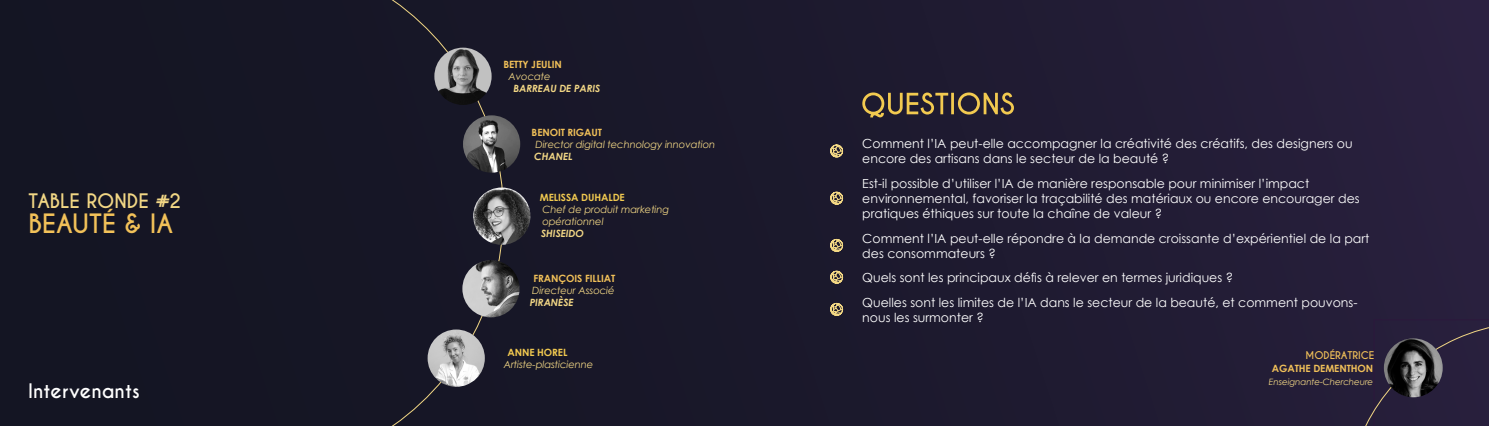
<style>
.page{position:relative;width:1489px;height:426px;background:#fff}
.page>*{position:absolute;margin:0;border:0;box-sizing:border-box;transform-origin:0 0}
.t1{font:700 25px "Caviar Dreams";color:#f2c159}
.t2{font:700 18.75px "Caviar Dreams";color:#f2d785}
.t3{font:700 18.75px "Caviar Dreams";color:#fff}
.t4{font:12.5px/15px "Century Gothic";color:#fff}
.t5{font:italic 10px/12px "Century Gothic";letter-spacing:-.01em;color:#f2d785}
.t6{font:700 10px "Century Gothic";letter-spacing:-.01em;color:#f2c159}
.t7{font:italic 700 10px "Century Gothic";letter-spacing:-.01em;color:#f2d785}
.t8{font:700 10px "Century Gothic";letter-spacing:-.01em;color:#f2ca50}
.t9{font:700 10px "Caviar Dreams";color:#f2c159}
.t10{font:italic 8.75px "Century Gothic";letter-spacing:-.01em;color:#f2d785}
</style>
<div class="page">
<div style="left:0;top:0;width:1488px;height:425px;background:linear-gradient(to right,#11141f,#271f3b)"></div>
<div style="left:362px;top:0;width:142px;height:425px;background:#171626"></div>
<img style="left:473px;top:187px;width:57px;height:57px;border-radius:29px">
<img style="left:434px;top:48px;width:57px;height:57px;border-radius:29px">
<img style="left:463px;top:115px;width:57px;height:57px;border-radius:29px">
<img style="left:462px;top:260px;width:57px;height:57px;border-radius:29px">
<img style="left:427px;top:329px;width:58px;height:57px;border-radius:29px">
<svg style="left:830px;top:142px;width:12px;height:15px"></svg>
<svg style="left:830px;top:189px;width:12px;height:15px"></svg>
<svg style="left:830px;top:236px;width:12px;height:15px"></svg>
<svg style="left:830px;top:268px;width:12px;height:15px"></svg>
<svg style="left:830px;top:300px;width:12px;height:15px"></svg>
<svg style="left:862px;top:92px;width:151px;height:25px;background:#605139"></svg>
<div style="left:1345px;top:309px;width:143px;height:116px;background:#271f3b"></div>
<img style="left:1383px;top:338px;width:59px;height:59px;border-radius:29px">
<h2 class="t2" style="left:28px;top:189px;width:154px">TABLE RONDE #2</h2>
<h1 class="t1" style="left:28px;top:208px;width:146px">BEAUTÉ &amp; IA</h1>
<h2 class="t3" style="left:28px;top:378px;width:113px">Intervenants</h2>
<p class="t6" style="left:503px;top:57px;width:60px">BETTY JEULIN</p>
<p class="t5" style="left:508px;top:70px;width:44px">Avocate</p>
<p class="t7" style="left:513px;top:81px;width:88px">BARREAU DE PARIS</p>
<p class="t6" style="left:531px;top:124px;width:72px">BENOIT RIGAUT</p>
<p class="t5" style="left:535px;top:138px;width:181px">Director digital technology innovation</p>
<p class="t7" style="left:534px;top:148px;width:40px">CHANEL</p>
<p class="t8" style="left:540px;top:190px;width:86px">MELISSA DUHALDE</p>
<p class="t5" style="left:542px;top:203px;width:128px">Chef de produit marketing opérationnel</p>
<p class="t7" style="left:541px;top:226px;width:44px">SHISEIDO</p>
<p class="t6" style="left:533px;top:270px;width:83px">FRANÇOIS FILLIAT</p>
<p class="t5" style="left:532px;top:283px;width:84px">Directeur Associé</p>
<p class="t7" style="left:529px;top:294px;width:45px">PIRANÈSE</p>
<p class="t8" style="left:507px;top:344px;width:61px">ANNE HOREL</p>
<p class="t5" style="left:503px;top:357px;width:91px">Artiste-plasticienne</p>
<p class="t4" style="left:862px;top:136px;width:492px">Comment l’IA peut-elle accompagner la créativité des créatifs, des designers ou encore des artisans dans le secteur de la beauté ?</p>
<p class="t4" style="left:862px;top:175px;width:499px">Est-il possible d’utiliser l’IA de manière responsable pour minimiser l’impact environnemental, favoriser la traçabilité des matériaux ou encore encourager des pratiques éthiques sur toute la chaîne de valeur ?</p>
<p class="t4" style="left:862px;top:230px;width:508px">Comment l’IA peut-elle répondre à la demande croissante d’expérientiel de la part des consommateurs ?</p>
<p class="t4" style="left:862px;top:294px;width:496px">Quelles sont les limites de l’IA dans le secteur de la beauté, et comment pouvons&shy;nous les surmonter ?</p>
<p class="t4" style="left:862px;top:269px;width:372px">Quels sont les principaux défis à relever en termes juridiques ?</p>
<p class="t9" style="left:1305px;top:349px;width:70px">MODÉRATRICE</p>
<p class="t6" style="left:1271px;top:360px;width:103px">AGATHE DEMENTHON</p>
<p class="t10" style="left:1268px;top:375px;width:106px">Enseignante-Chercheure</p>
</div>
